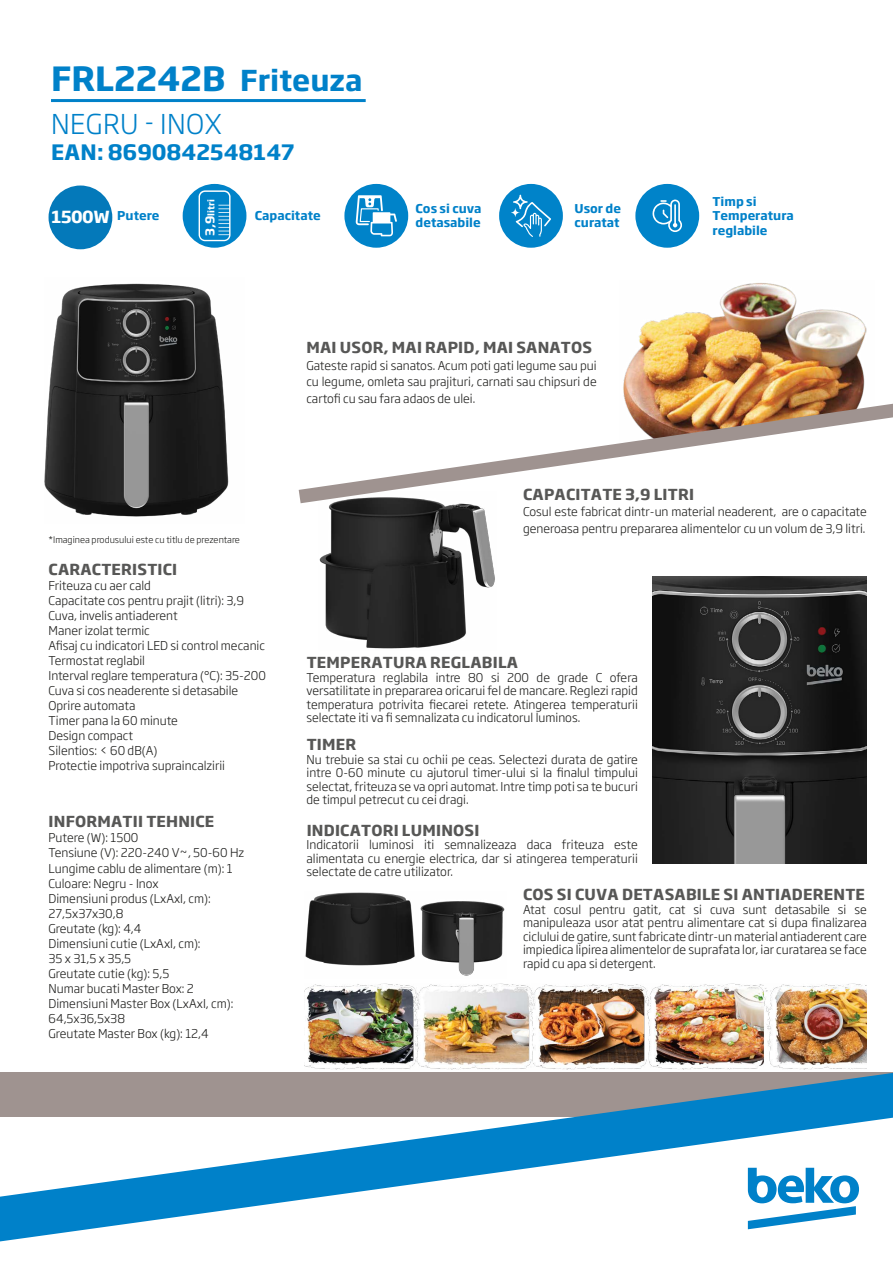
<style>
.page{position:relative;width:893px;height:1263px;background:#fff}
.page>*{position:absolute;margin:0;border:0;box-sizing:border-box;transform-origin:0 0}
.t1{font:700 33px "Soho Gothic Pro";color:#0081c9}
.t2{font:700 28.5px "Soho Gothic Pro";color:#0081c9}
.t3{font:300 27px "Soho Gothic Pro";letter-spacing:.015em;color:#0081c9}
.t4{font:700 21px "Soho Gothic Pro";color:#0081c9}
.t5{font:700 16.5px "Soho Gothic Pro";letter-spacing:-.03em;color:#fff}
.t6{font:700 15px "Soho Gothic Pro";letter-spacing:.015em;color:#575756}
.t7{font:300 12px/15px "Soho Gothic Pro";color:#1d1d1b}
.t8{font:700 12px/14.4px "Soho Gothic Pro";color:#0081c9}
.t9{font:700 12px "Soho Gothic Pro";color:#fff}
.t10{font:300 9px "Soho Gothic Pro";color:#1d1d1b}
.t11{font:700 9px "Soho Gothic Pro";color:#fff}
</style>
<div class="page">
<img style="left:45px;top:283px;width:184px;height:234px">
<div style="left:49px;top:185px;width:63px;height:64px;background:#0479ba;border-radius:50%"></div>
<img style="left:319px;top:512px;width:176px;height:137px">
<div style="left:0;top:1072px;width:893px;height:45px;background:#9f9390"></div>
<svg style="left:0;top:1073px;width:893px;height:168px"></svg>
<svg style="left:748px;top:1168px;width:111px;height:61px"></svg>
<hr style="left:51px;top:99px;width:315px;height:3px;background:#0081c9">
<img style="left:623px;top:283px;width:244px;height:108px">
<img style="left:652px;top:576px;width:215px;height:287px">
<img style="left:304px;top:983px;width:563px;height:87px">
<div style="left:635px;top:184px;width:64px;height:64px;background:#0083c9;border-radius:50%"></div>
<svg style="left:652px;top:200px;width:30px;height:32px"></svg>
<div style="left:499px;top:184px;width:64px;height:64px;background:#0083c9;border-radius:50%"></div>
<svg style="left:511px;top:195px;width:40px;height:42px"></svg>
<div style="left:344px;top:184px;width:64px;height:64px;background:#0083c9;border-radius:50%"></div>
<svg style="left:356px;top:195px;width:41px;height:41px"></svg>
<div style="left:183px;top:184px;width:63px;height:64px;background:#0083c9;border-radius:50%"></div>
<svg style="left:199px;top:190px;width:32px;height:51px"></svg>
<svg style="left:298px;top:391px;width:595px;height:121px"></svg>
<img style="left:305px;top:892px;width:200px;height:84px">
<h1 class="t1" style="left:51px;top:53px;width:176px">FRL2242B</h1>
<h3 class="t3" style="left:51px;top:103px;width:173px">NEGRU - INOX</h3>
<h3 class="t4" style="left:51px;top:135px;width:245px">EAN: 8690842548147</h3>
<h2 class="t2" style="left:240px;top:58px;width:124px">Friteuza</h2>
<h3 class="t5" style="left:52px;top:204px;width:60px">1500W</h3>
<p class="t8" style="left:117px;top:207px;width:44px">Putere</p>
<p class="t11" style="left:204px;top:216px;width:18px;rotate:-90deg">litri</p>
<p class="t9" style="left:201px;top:236px;width:22px;rotate:-90deg">3,9</p>
<p class="t8" style="left:255px;top:207px;width:67px">Capacitate</p>
<p class="t8" style="left:416px;top:200px;width:68px">Cos si cuva</p>
<p class="t8" style="left:574px;top:200px;width:48px">Usor de</p>
<p class="t8" style="left:416px;top:215px;width:67px">detasabile</p>
<p class="t8" style="left:574px;top:215px;width:47px">curatat</p>
<p class="t8" style="left:713px;top:193px;width:83px">Timp si<br>Temperatura reglabile</p>
<p class="t6" style="left:306px;top:336px;width:287px">MAI USOR, MAI RAPID, MAI SANATOS</p>
<p class="t7" style="left:306px;top:356px;width:292px;line-height:16.5px;text-align:justify">Gateste rapid si sanatos. Acum poti gati legume sau pui cu legume, omleta sau prajituri, carnati sau chipsuri de cartofi cu sau fara adaos de ulei.</p>
<p class="t6" style="left:523px;top:482px;width:172px">CAPACITATE 3,9 LITRI</p>
<p class="t10" style="left:49px;top:533px;width:193px">*Imaginea produsului este cu titlu de prezentare</p>
<p class="t6" style="left:49px;top:557px;width:130px">CARACTERISTICI</p>
<p class="t7" style="left:49px;top:577px;width:219px">Friteuza cu aer cald<br>Capacitate cos pentru prajit (litri :( 3,9<br>Cuva, invelis antiaderent<br>Maner izolat termic<br>Afisaj cu indicatori LED si control mecanic<br>Termostat reglabil<br>Interval reglare temperatura : (C°( 35-200<br>Cuva si cos neaderente si detasabile<br>Oprire automata<br>Timer pana la 60 minute<br>Design compact<br>Silentios: &lt; 60 dB A( (<br>Protectie impotriva supraincalzirii</p>
<p class="t6" style="left:49px;top:810px;width:167px">INFORMATII TEHNICE</p>
<p class="t7" style="left:49px;top:830px;width:197px">Putere W( :( 1500<br>Tensiune V( :) 220-240 V~, 50-60 Hz<br>Lungime cablu de alimentare m( 1: (<br>Culoare: Negru - Inox<br>Dimensiuni produs (LxAxI, cm :(<br>27,5x37x30,8<br>Greutate (kg :( 4,4<br>Dimensiuni cutie (LxAxI, cm :(<br>35 x 31,5 x 35,5<br>Greutate cutie (kg :( 5,5<br>Numar bucati Master Box 2:<br>Dimensiuni Master Box (LxAxI, cm :(<br>64,5x36,5x38<br>Greutate Master Box (kg :( 12,4</p>
<p class="t7" style="left:523px;top:503px;width:344px;line-height:16.5px">Cosul este fabricat dintr-un material neaderent,<br>generoasa pentru prepararea alimentelor cu un volum de 3,9 litri.</p>
<p class="t7" style="left:782px;top:503px;width:86px">are o capacitate</p>
<p class="t6" style="left:307px;top:651px;width:213px">TEMPERATURA REGLABILA</p>
<p class="t7" style="left:610px;top:669px;width:29px">ofera</p>
<p class="t7" style="left:383px;top:669px;width:47px">reglabila</p>
<p class="t7" style="left:436px;top:669px;width:26px">intre</p>
<p class="t7" style="left:491px;top:669px;width:10px">si</p>
<p class="t7" style="left:537px;top:669px;width:15px">de</p>
<p class="t7" style="left:558px;top:669px;width:32px">grade</p>
<p class="t7" style="left:468px;top:669px;width:17px">80</p>
<p class="t7" style="left:507px;top:669px;width:24px">200</p>
<p class="t7" style="left:596px;top:669px;width:8px">C</p>
<p class="t7" style="left:307px;top:670px;width:333px;line-height:13.5px">Temperatura<br>versatilitate in prepararea oricarui fel de mancare. Reglezi rapid temperatura potrivita fiecarei retete. Atingerea temperaturii selectate iti va fi semnalizata cu indicatorul luminos.</p>
<p class="t6" style="left:307px;top:733px;width:51px">TIMER</p>
<p class="t7" style="left:307px;top:752px;width:333px;line-height:13.5px;text-align:justify">Nu trebuie sa stai cu ochii pe ceas. Selectezi durata de gatire intre 0-60 minute cu ajutorul timer-ului si la finalul timpului selectat, friteuza se va opri automat. Intre timp poti sa te bucuri de timpul petrecut cu cei dragi.</p>
<p class="t6" style="left:307px;top:818px;width:174px">INDICATORI LUMINOSI</p>
<p class="t7" style="left:614px;top:836px;width:25px">este</p>
<p class="t7" style="left:562px;top:836px;width:44px">friteuza</p>
<p class="t7" style="left:307px;top:837px;width:333px;line-height:13.5px">Indicatorii<br>alimentata cu energie electrica, dar si atingerea temperaturii selectate de catre utilizator.</p>
<p class="t7" style="left:369px;top:836px;width:46px">luminosi</p>
<p class="t7" style="left:424px;top:836px;width:12px">iti</p>
<p class="t7" style="left:445px;top:836px;width:73px">semnalizeaza</p>
<p class="t7" style="left:527px;top:836px;width:27px">daca</p>
<p class="t6" style="left:523px;top:883px;width:343px">COS SI CUVA DETASABILE SI ANTIADERENTE</p>
<p class="t7" style="left:854px;top:901px;width:14px">se</p>
<p class="t7" style="left:554px;top:901px;width:29px">cosul</p>
<p class="t7" style="left:633px;top:901px;width:29px">gatit,</p>
<p class="t7" style="left:694px;top:901px;width:10px">si</p>
<p class="t7" style="left:775px;top:901px;width:57px">detasabile</p>
<p class="t7" style="left:838px;top:901px;width:10px">si</p>
<p class="t7" style="left:523px;top:902px;width:345px;line-height:13.5px">Atat<br>manipuleaza usor atat pentru alimentare cat si dupa finalizarea ciclului de gatire, sunt fabricate dintr-un material antiaderent care impiedica lipirea alimentelor de suprafata lor, iar curatarea se face rapid cu apa si detergent.</p>
<p class="t7" style="left:589px;top:901px;width:38px">pentru</p>
<p class="t7" style="left:669px;top:901px;width:18px">cat</p>
<p class="t7" style="left:743px;top:901px;width:26px">sunt</p>
<p class="t7" style="left:710px;top:901px;width:26px">cuva</p>
</div>
